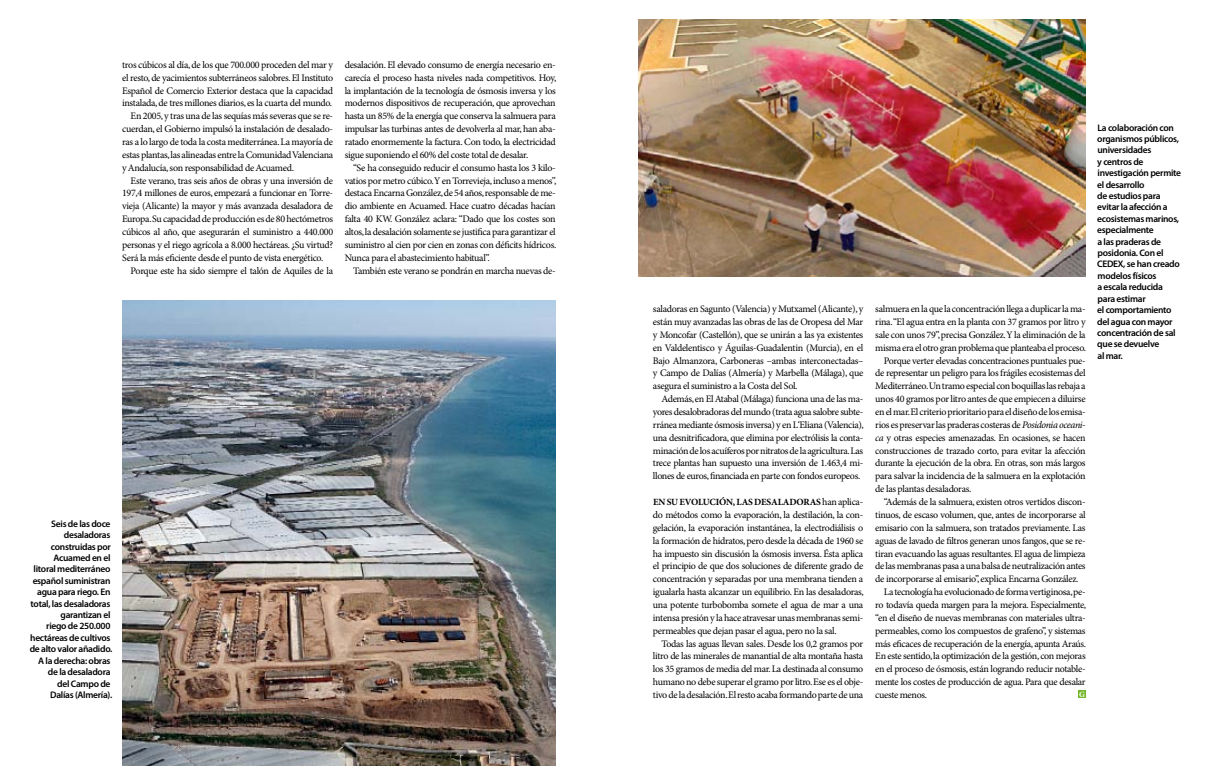
<style>
.page{position:relative;width:1208px;height:766px;background:#fff}
.page>*{position:absolute;margin:0;border:0;box-sizing:border-box;transform-origin:0 0}
.t1{font:10px/12.9px "Minion Pro";letter-spacing:-.03em;color:#000;text-align:justify}
.t2{font:600 9.5px/11.4px "Myriad Pro";letter-spacing:-.03em;color:#000}
.t3{font:700 9.5px "Minion Pro";letter-spacing:-.02em;color:#000}
.t4{font:700 8px "Minion Pro";color:#fff}
.s1{font-weight:400;font-size:10px}
.s2{font-style:italic}
</style>
<div class="page">
<img style="left:122px;top:300px;width:434px;height:465px">
<img style="left:638px;top:20px;width:447px;height:256px">
<div style="left:1078px;top:690px;width:7px;height:7px;background:#73b72b"></div>
<p class="t1" style="left:122px;top:59px;width:212px">tros cúbicos al día, de los que 700.000 proceden del mar y</p>
<p class="t1" style="left:122px;top:71px;width:212px">el resto, de yacimientos subterráneos salobres. El Instituto</p>
<p class="t1" style="left:122px;top:84px;width:212px">Español de Comercio Exterior destaca que la capacidad</p>
<p class="t1" style="left:122px;top:97px;width:212px">instalada, de tres millones diarios, es la cuarta del mundo.</p>
<p class="t1" style="left:131px;top:110px;width:204px">En 2005, y tras una de las sequías más severas que se re-</p>
<p class="t1" style="left:122px;top:123px;width:212px">cuerdan, el Gobierno impulsó la instalación de desalado-</p>
<p class="t1" style="left:122px;top:136px;width:212px">ras a lo largo de toda la costa mediterránea. La mayoría de</p>
<p class="t1" style="left:122px;top:148px;width:212px">estas plantas, las alineadas entre la Comunidad Valenciana</p>
<p class="t1" style="left:122px;top:161px;width:173px">y Andalucía, son responsabilidad de Acuamed.</p>
<p class="t1" style="left:131px;top:174px;width:204px">Este verano, tras seis años de obras y una inversión de</p>
<p class="t1" style="left:122px;top:187px;width:212px">197,4 millones de euros, empezará a funcionar en Torre-</p>
<p class="t1" style="left:122px;top:200px;width:212px">vieja (Alicante) la mayor y más avanzada desaladora de</p>
<p class="t1" style="left:122px;top:213px;width:213px">Europa. Su capacidad de producción es de 80 hectómetros</p>
<p class="t1" style="left:122px;top:226px;width:212px">cúbicos al año, que asegurarán el suministro a 440.000</p>
<p class="t1" style="left:122px;top:238px;width:212px">personas y el riego agrícola a 8.000 hectáreas. ¿Su virtud?</p>
<p class="t1" style="left:122px;top:251px;width:203px">Será la más eficiente desde el punto de vista energético.</p>
<p class="t1" style="left:131px;top:264px;width:204px">Porque este ha sido siempre el talón de Aquiles de la</p>
<p class="t1" style="left:345px;top:59px;width:213px">desalación. El elevado consumo de energía necesario en&shy;carecía el proceso hasta niveles nada competitivos. Hoy, la implantación de la tecnología de ósmosis inversa y los modernos dispositivos de recuperación, que aprovechan hasta un 85% de la energía que conserva la salmuera para impulsar las turbinas antes de devolverla al mar, han aba&shy;ratado enormemente la factura. Con todo, la electricidad sigue suponiendo el 60% del coste total de desalar.</p>
<p class="t1" style="left:345px;top:161px;width:213px;text-indent:9px">“Se ha conseguido reducir el consumo hasta los 3 kilo&shy;vatios por metro cúbico.Y en Torrevieja, incluso a menos”, destaca Encarna González, de 54 años, responsable de me&shy;dio ambiente en Acuamed. Hace cuatro décadas hacían falta 40 KW. González aclara: “Dado que los costes son altos, la desalación solamente se justifica para garantizar el suministro al cien por cien en zonas con déficits hídricos.<br>Nunca para el abastecimiento habitual”.</p>
<p class="t1" style="left:353px;top:264px;width:204px">También este verano se pondrán en marcha nuevas de-</p>
<p class="t2" style="left:30px;top:518px;width:84px;text-align:right">Seis de las doce desaladoras construidas por<br>Acuamed en el<br>litoral mediterráneo español suministran agua para riego. En total, las desaladoras garantizan el<br>riego de 250.000 hectáreas de cultivos de alto valor añadido.<br>A la derecha: obras de la desaladora<br>del Campo de<br>Dalías (Almería).</p>
<p class="t1" style="left:653px;top:303px;width:212px">saladoras en Sagunto (Valencia) y Mutxamel (Alicante), y están muy avanzadas las obras de las de Oropesa del Mar y Moncofar (Castellón), que se unirán a las ya existentes en Valdelentisco y Águilas-Guadalentin (Murcia), en el Bajo Almanzora, Carboneras –ambas interconectadas– y Campo de Dalías (Almería) y Marbella (Málaga), que asegura el suministro a la Costa del Sol.</p>
<p class="t1" style="left:653px;top:393px;width:212px;text-indent:8px">Además, en El Atabal (Málaga) funciona una de las ma&shy;yores desalobradoras del mundo (trata agua salobre subte&shy;rránea mediante ósmosis inversa) y en L‘Eliana (Valencia), una desnitrificadora, que elimina por electrólisis la conta&shy;minación de los acuíferos por nitratos de la agricultura.Las trece plantas han supuesto una inversión de 1.463,4 mi&shy;llones de euros, financiada en parte con fondos europeos.</p>
<p class="t3" style="left:653px;top:496px;width:212px">EN SU EVOLUCIÓN, LAS DESALADORAS <span class="s1">han aplica-</span></p>
<p class="t1" style="left:653px;top:508px;width:212px">do métodos como la evaporación, la destilación, la con&shy;gelación, la evaporación instantánea, la electrodiálisis o la formación de hidratos, pero desde la década de 1960 se ha impuesto sin discusión la ósmosis inversa. Ésta aplica el principio de que dos soluciones de diferente grado de concentración y separadas por una membrana tienden a igualarla hasta alcanzar un equilibrio. En las desaladoras, una potente turbobomba somete el agua de mar a una intensa presión y la hace atravesar unas membranas semi&shy;permeables que dejan pasar el agua, pero no la sal.</p>
<p class="t1" style="left:653px;top:637px;width:212px;text-indent:8px">Todas las aguas llevan sales. Desde los 0,2 gramos por litro de las minerales de manantial de alta montaña hasta los 35 gramos de media del mar. La destinada al consumo humano no debe superar el gramo por litro. Ese es el obje&shy;tivo de la desalación.El resto acaba formando parte de una</p>
<p class="t1" style="left:875px;top:303px;width:212px">salmuera en la que la concentración llega a duplicar la ma-</p>
<p class="t1" style="left:875px;top:316px;width:212px">rina.“El agua entra en la planta con 37 gramos por litro y</p>
<p class="t1" style="left:875px;top:328px;width:212px">sale con unos 79”, precisa González.Y la eliminación de la</p>
<p class="t1" style="left:875px;top:341px;width:212px">misma era el otro gran problema que planteaba el proceso.</p>
<p class="t1" style="left:883px;top:354px;width:203px">Porque verter elevadas concentraciones puntuales pue-</p>
<p class="t1" style="left:875px;top:367px;width:212px">de representar un peligro para los frágiles ecosistemas del</p>
<p class="t1" style="left:875px;top:380px;width:212px">Mediterráneo.Un tramo especial con boquillas las rebaja a</p>
<p class="t1" style="left:875px;top:393px;width:212px">unos 40 gramos por litro antes de que empiecen a diluirse</p>
<p class="t1" style="left:875px;top:405px;width:212px">en el mar.El criterio prioritario para el diseño de los emisa-</p>
<p class="t1" style="left:875px;top:418px;width:212px">rios es preservar las praderas costeras de <span class="s2">Posidonia oceani-</span></p>
<p class="t1" style="left:875px;top:431px;width:212px"><span class="s2">ca</span> y otras especies amenazadas. En ocasiones, se hacen</p>
<p class="t1" style="left:875px;top:444px;width:212px">construcciones de trazado corto, para evitar la afección</p>
<p class="t1" style="left:875px;top:457px;width:212px">durante la ejecución de la obra. En otras, son más largos</p>
<p class="t1" style="left:875px;top:470px;width:212px">para salvar la incidencia de la salmuera en la explotación</p>
<p class="t1" style="left:875px;top:483px;width:98px">de las plantas desaladoras.</p>
<p class="t1" style="left:883px;top:495px;width:203px">“Además de la salmuera, existen otros vertidos discon-</p>
<p class="t1" style="left:875px;top:508px;width:212px">tinuos, de escaso volumen, que, antes de incorporarse al</p>
<p class="t1" style="left:875px;top:521px;width:212px">emisario con la salmuera, son tratados previamente. Las</p>
<p class="t1" style="left:875px;top:534px;width:212px">aguas de lavado de filtros generan unos fangos, que se re-</p>
<p class="t1" style="left:875px;top:547px;width:212px">tiran evacuando las aguas resultantes. El agua de limpieza</p>
<p class="t1" style="left:875px;top:560px;width:212px">de las membranas pasa a una balsa de neutralización antes</p>
<p class="t1" style="left:875px;top:573px;width:205px">de incorporarse al emisario”, explica Encarna González.</p>
<p class="t1" style="left:883px;top:585px;width:203px">La tecnología ha evolucionado de forma vertiginosa,pe-</p>
<p class="t1" style="left:875px;top:598px;width:212px">ro todavía queda margen para la mejora. Especialmente,</p>
<p class="t1" style="left:875px;top:611px;width:212px">“en el diseño de nuevas membranas con materiales ultra-</p>
<p class="t1" style="left:875px;top:624px;width:212px">permeables, como los compuestos de grafeno”, y sistemas</p>
<p class="t1" style="left:875px;top:637px;width:212px">más eficaces de recuperación de la energía, apunta Araús.</p>
<p class="t1" style="left:875px;top:650px;width:212px">En este sentido, la optimización de la gestión, con mejoras</p>
<p class="t1" style="left:875px;top:662px;width:212px">en el proceso de ósmosis, están logrando reducir notable-</p>
<p class="t1" style="left:875px;top:675px;width:212px">mente los costes de producción de agua. Para que desalar</p>
<p class="t1" style="left:875px;top:688px;width:53px">cueste menos.</p>
<p class="t4" style="left:1079px;top:689px;width:7px">G</p>
<p class="t2" style="left:1097px;top:122px;width:85px">La colaboración con organismos públicos, universidades<br>y centros de investigación permite el desarrollo<br>de estudios para evitar la afección a ecosistemas marinos, especialmente<br>a las praderas de posidonia. Con el<br>CEDEX, se han creado modelos físicos<br>a escala reducida para estimar<br>el comportamiento del agua con mayor concentración de sal que se devuelve<br>al mar.</p>
</div>
